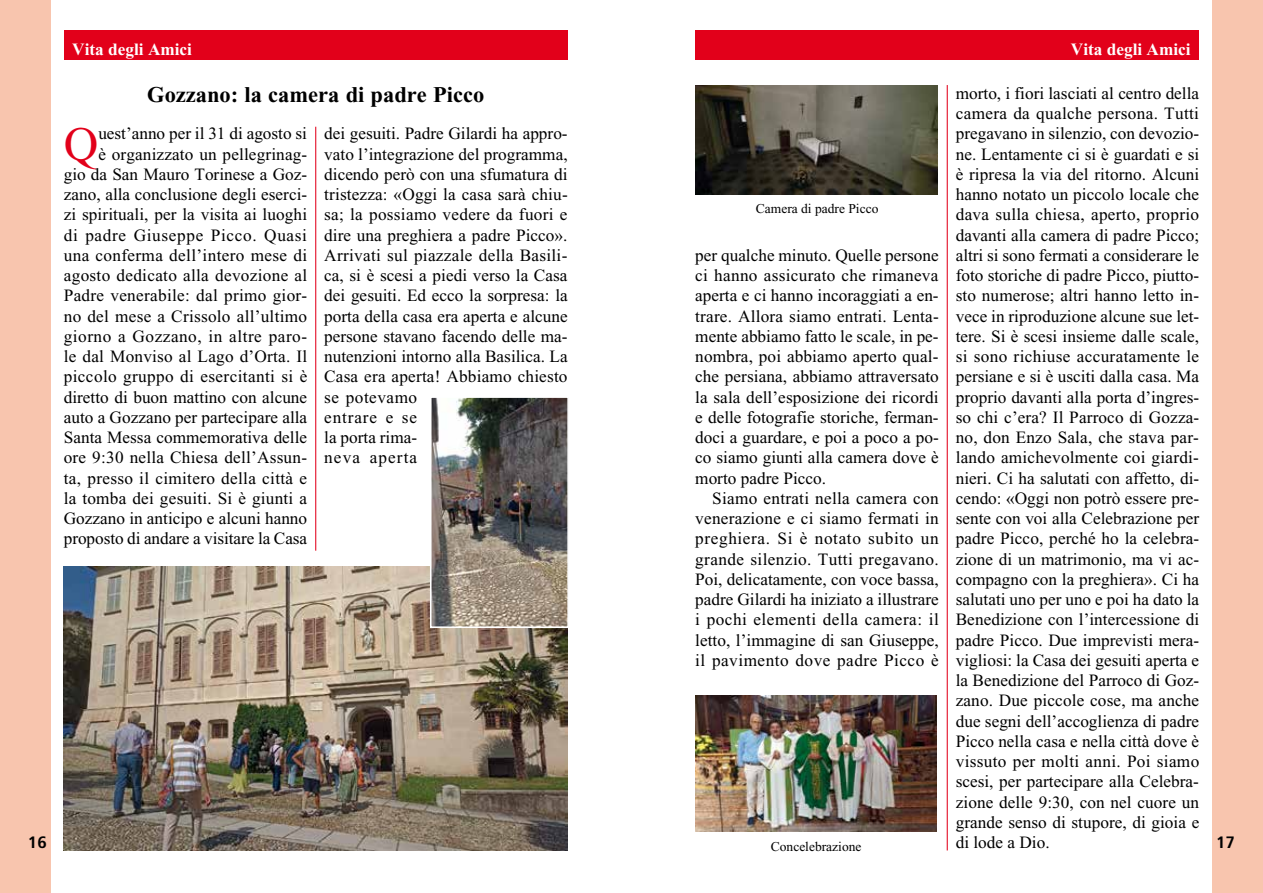
<style>
.page{position:relative;width:1263px;height:893px;background:#fff}
.page>*{position:absolute;margin:0;border:0;box-sizing:border-box;transform-origin:0 0}
.t1{font:47.85px "Times New Roman";color:#e2001a}
.t2{font:700 22.5px "Times New Roman";color:#000}
.t3{font:17.25px/20.2px "Times New Roman";color:#000;text-align:justify}
.t4{font:700 17.25px "Times New Roman";color:#fff}
.t5{font:700 condensed 16.5px "Frutiger";color:#000;scale:1.1 1}
.t6{font:13.5px "Times New Roman";color:#000}
</style>
<div class="page">
<hr style="left:947px;top:85px;width:1px;height:765px;background:#e2001a">
<div style="left:64px;top:30px;width:504px;height:30px;background:#e2001a"></div>
<div style="left:0;top:0;width:51px;height:893px;background:#f8c5ae"></div>
<div style="left:695px;top:30px;width:504px;height:30px;background:#e2001a"></div>
<div style="left:1212px;top:0;width:51px;height:893px;background:#f8c5ae"></div>
<hr style="left:315px;top:127px;width:1px;height:424px;background:#e2001a">
<img style="left:64px;top:567px;width:504px;height:283px">
<img style="left:433px;top:399px;width:133px;height:226px">
<div style="left:430px;top:396px;width:139px;height:232px;border:2px solid #fff"></div>
<img style="left:695px;top:85px;width:243px;height:109px">
<img style="left:696px;top:696px;width:241px;height:136px">
<p class="t4" style="left:72px;top:40px;width:121px">Vita degli Amici</p>
<p class="t4" style="left:1071px;top:40px;width:121px">Vita degli Amici</p>
<p class="t3" style="left:956px;top:83px;width:245px">morto, i fiori lasciati al centro della camera da qualche persona. Tutti pregavano in silenzio, con devozio&shy;ne. Lentamente ci si è guardati e si è ripresa la via del ritorno. Alcuni hanno notato un piccolo locale che dava sulla chiesa, aperto, proprio davanti alla camera di padre Picco; altri si sono fermati a considerare le foto storiche di padre Picco, piutto&shy;sto numerose; altri hanno letto in&shy;vece in riproduzione alcune sue let&shy;tere. Si è scesi insieme dalle scale, si sono richiuse accuratamente le persiane e si è usciti dalla casa. Ma proprio davanti alla porta d’ingres&shy;so chi c’era? Il Parroco di Gozza&shy;no, don Enzo Sala, che stava par&shy;lando amichevolmente coi giardi&shy;nieri. Ci ha salutati con affetto, di&shy;cendo: «Oggi non potrò essere pre&shy;sente con voi alla Celebrazione per padre Picco, perché ho la celebra&shy;zione di un matrimonio, ma vi ac&shy;compagno con la preghiera». Ci ha salutati uno per uno e poi ha dato la Benedizione con l’intercessione di padre Picco. Due imprevisti mera&shy;vigliosi: la Casa dei gesuiti aperta e la Benedizione del Parroco di Goz&shy;zano. Due piccole cose, ma anche due segni dell’accoglienza di padre Picco nella casa e nella città dove è vissuto per molti anni. Poi siamo scesi, per partecipare alla Celebra&shy;zione delle 9:30, con nel cuore un grande senso di stupore, di gioia e di lode a Dio.</p>
<h2 class="t2" style="left:147px;top:82px;width:339px">Gozzano: la camera di padre Picco</h2>
<h1 class="t1" style="left:64px;top:117px;width:36px">Q</h1>
<p class="t3" style="left:64px;top:123px;width:245px;text-align:right">uest’anno per il 31 di agosto si<br>è organizzato un pellegrinag-<br>gio da San Mauro Torinese a Goz&shy;zano, alla conclusione degli eserci&shy;zi spirituali, per la visita ai luoghi di padre Giuseppe Picco. Quasi una conferma dell’intero mese di agosto dedicato alla devozione al Padre venerabile: dal primo gior&shy;no del mese a Crissolo all’ultimo giorno a Gozzano, in altre paro&shy;le dal Monviso al Lago d’Orta. Il piccolo gruppo di esercitanti si è diretto di buon mattino con alcune auto a Gozzano per partecipare alla Santa Messa commemorativa delle ore 9:30 nella Chiesa dell’Assun&shy;ta, presso il cimitero della città e la tomba dei gesuiti. Si è giunti a Gozzano in anticipo e alcuni hanno proposto di andare a visitare la Casa</p>
<p class="t3" style="left:324px;top:123px;width:245px;text-align:left">dei gesuiti. Padre Gilardi ha appro&shy;vato l’integrazione del programma, dicendo però con una sfumatura di tristezza: «Oggi la casa sarà chiu&shy;sa; la possiamo vedere da fuori e dire una preghiera a padre Picco».<br>Arrivati sul piazzale della Basili&shy;ca, si è scesi a piedi verso la Casa dei gesuiti. Ed ecco la sorpresa: la porta della casa era aperta e alcune persone stavano facendo delle ma&shy;nutenzioni intorno alla Basilica. La<br>Casa era aperta! Abbiamo chiesto se potevamo<br>entrare e se<br>la porta rima-<br>neva aperta</p>
<p class="t6" style="left:756px;top:201px;width:124px">Camera di padre Picco</p>
<p class="t3" style="left:695px;top:245px;width:245px">per qualche minuto. Quelle persone ci hanno assicurato che rimaneva aperta e ci hanno incoraggiati a en&shy;trare. Allora siamo entrati. Lenta&shy;mente abbiamo fatto le scale, in pe&shy;nombra, poi abbiamo aperto qual&shy;che persiana, abbiamo attraversato la sala dell’esposizione dei ricordi e delle fotografie storiche, ferman&shy;doci a guardare, e poi a poco a po&shy;co siamo giunti alla camera dove è morto padre Picco.</p>
<p class="t3" style="left:695px;top:488px;width:245px;text-indent:17px">Siamo entrati nella camera con venerazione e ci siamo fermati in preghiera. Si è notato subito un grande silenzio. Tutti pregavano.<br>Poi, delicatamente, con voce bassa, padre Gilardi ha iniziato a illustrare i pochi elementi della camera: il letto, l’immagine di san Giuseppe, il pavimento dove padre Picco è</p>
<p class="t5" style="left:28px;top:832px;width:19px">16</p>
<p class="t5" style="left:1216px;top:832px;width:19px">17</p>
<p class="t6" style="left:771px;top:839px;width:92px">Concelebrazione</p>
</div>
